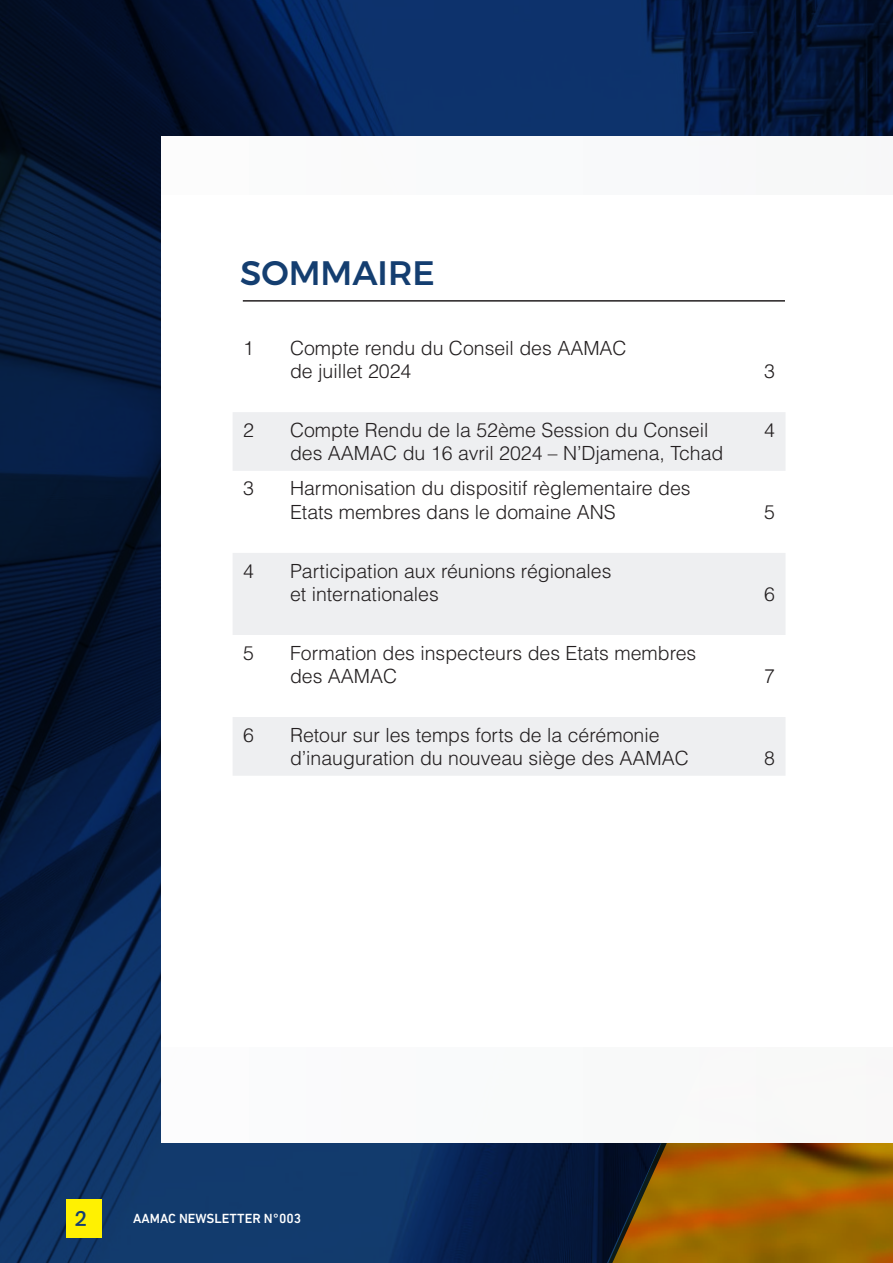
<style>
.page{position:relative;width:893px;height:1263px;background:#fff}
.page>*{position:absolute;margin:0;border:0;box-sizing:border-box;transform-origin:0 0}
.t1{font:500 33.75px "Montserrat";color:#143e70}
.t2{font:500 21px "Poppins";color:#143e70}
.t3{font:300 19.5px/23.4px "Helvetica LT Std";color:#231f20}
.t4{font:500 13.5px "DIN Next LT Pro";color:#fff}
</style>
<div class="page">
<img style="left:0;top:0;width:601px;height:1263px">
<svg style="left:601px;top:0;width:292px;height:1263px;background:#051b41"></svg>
<img style="left:608px;top:1143px;width:285px;height:120px">
<div style="left:162px;top:136px;width:731px;height:1007px;background:#f9fafa"></div>
<hr style="left:892px;top:195px;width:1px;height:89px;background:#143e70">
<div style="left:162px;top:196px;width:731px;height:851px;background:#fff"></div>
<svg style="left:233px;top:412px;width:552px;height:364px;fill:#eeeff1"></svg>
<hr style="left:243px;top:300px;width:542px;height:2px;background:#231f20">
<div style="left:67px;top:1199px;width:35px;height:38px;background:#fff101"></div>
<p class="t1" style="left:240px;top:246px;width:196px">SOMMAIRE</p>
<p class="t3" style="left:243px;top:336px;width:12px">1</p>
<p class="t3" style="left:290px;top:336px;width:338px">Compte rendu du Conseil des AAMAC</p>
<p class="t3" style="left:290px;top:359px;width:123px">de juillet 2024</p>
<p class="t3" style="left:764px;top:359px;width:12px">3</p>
<p class="t3" style="left:243px;top:418px;width:12px">2</p>
<p class="t3" style="left:290px;top:418px;width:435px">Compte Rendu de la 52ème Session du Conseil des AAMAC du 16 avril 2024 – N’Djamena, Tchad</p>
<p class="t3" style="left:764px;top:418px;width:12px">4</p>
<p class="t3" style="left:243px;top:477px;width:12px">3</p>
<p class="t3" style="left:290px;top:477px;width:402px">Harmonisation du dispositif règlementaire des<br>Etats membres dans le domaine ANS</p>
<p class="t3" style="left:764px;top:500px;width:12px">5</p>
<p class="t3" style="left:243px;top:559px;width:12px">4</p>
<p class="t3" style="left:290px;top:559px;width:323px">Participation aux réunions régionales</p>
<p class="t3" style="left:290px;top:582px;width:150px">et internationales</p>
<p class="t3" style="left:764px;top:582px;width:12px">6</p>
<p class="t3" style="left:243px;top:641px;width:12px">5</p>
<p class="t3" style="left:290px;top:641px;width:408px">Formation des inspecteurs des Etats membres des AAMAC</p>
<p class="t3" style="left:243px;top:723px;width:12px">6</p>
<p class="t3" style="left:290px;top:723px;width:400px">Retour sur les temps forts de la cérémonie d’inauguration du nouveau siège des AAMAC</p>
<p class="t3" style="left:764px;top:664px;width:12px">7</p>
<p class="t3" style="left:764px;top:746px;width:12px">8</p>
<p class="t2" style="left:75px;top:1206px;width:13px">2</p>
<p class="t4" style="left:133px;top:1211px;width:170px">AAMAC NEWSLETTER N°003</p>
</div>
